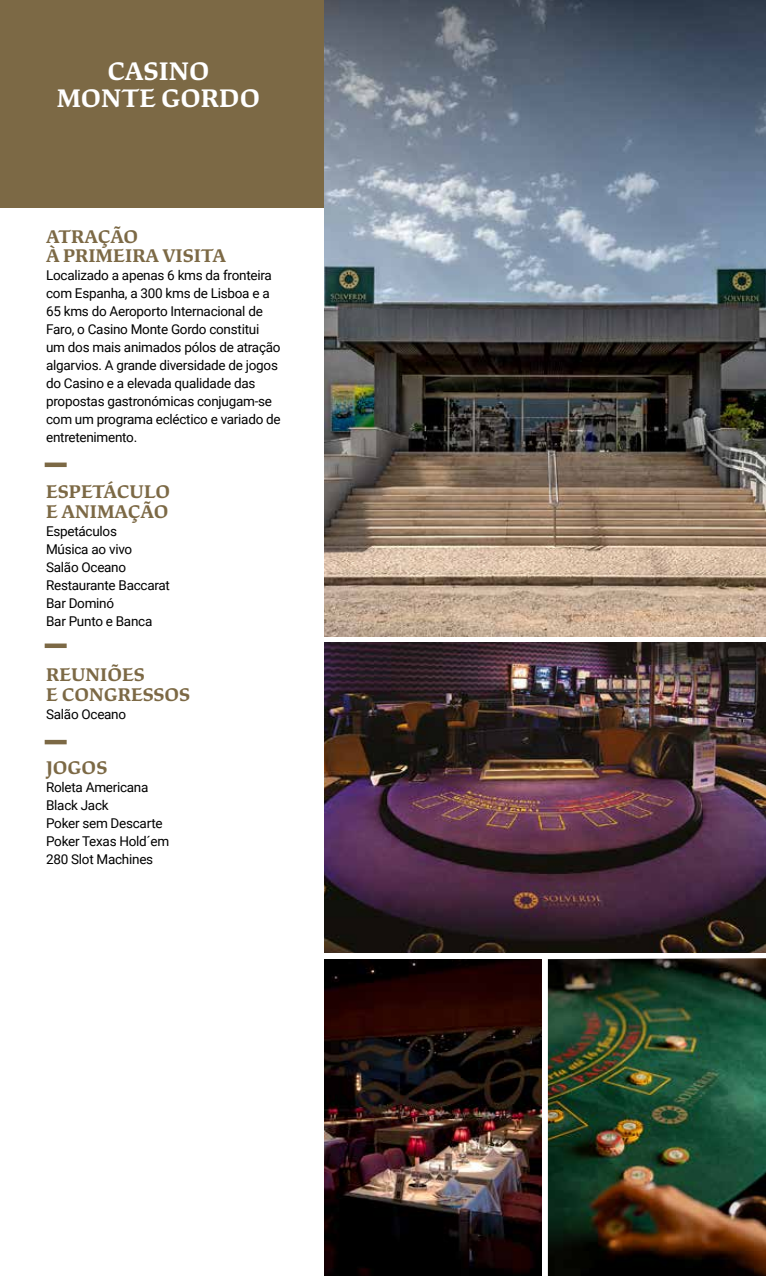
<style>
.page{position:relative;width:766px;height:1276px;background:#fff}
.page>*{position:absolute;margin:0;border:0;box-sizing:border-box;transform-origin:0 0}
.t1{font:700 27px/27px "Study";color:#fff;text-align:center}
.t2{font:700 19.5px/19.5px "Study";color:#7c6945}
.t3{font:13.5px/18px "Roboto";letter-spacing:-.02em;color:#000}
</style>
<div class="page">
<div style="left:0;top:0;width:332px;height:208px;background:#7c6945"></div>
<img style="left:324px;top:642px;width:441px;height:310px">
<img style="left:547px;top:958px;width:218px;height:318px">
<img style="left:324px;top:0;width:441px;height:636px">
<img style="left:324px;top:959px;width:217px;height:317px">
<hr style="left:45px;top:740px;width:22px;height:4px;background:#7c6945">
<div style="left:45px;top:643px;width:22px;height:5px;background:#7c6945"></div>
<div style="left:45px;top:462px;width:22px;height:5px;background:#7c6945"></div>
<h1 class="t1" style="left:57px;top:59px;width:204px">CASINO<br>MONTE GORDO</h1>
<h2 class="t2" style="left:46px;top:227px;width:181px">ATRAÇÃO<br>À PRIMEIRA VISITA</h2>
<p class="t3" style="left:46px;top:266px;width:236px">Localizado a apenas 6 kms da fronteira com Espanha, a 300 kms de Lisboa e a 65 kms do Aeroporto Internacional de Faro, o Casino Monte Gordo constitui um dos mais animados pólos de atração algarvios. A grande diversidade de jogos do Casino e a elevada qualidade das propostas gastronómicas conjugam-se com um programa ecléctico e variado de entretenimento.</p>
<h2 class="t2" style="left:46px;top:482px;width:126px">ESPETÁCULO<br>E ANIMAÇÃO</h2>
<p class="t3" style="left:46px;top:521px;width:125px">Espetáculos<br>Música ao vivo<br>Salão Oceano<br>Restaurante Baccarat<br>Bar Dominó<br>Bar Punto e Banca</p>
<h2 class="t2" style="left:46px;top:665px;width:146px">REUNIÕES<br>E CONGRESSOS</h2>
<p class="t3" style="left:46px;top:704px;width:82px">Salão Oceano</p>
<h2 class="t2" style="left:46px;top:758px;width:63px">JOGOS</h2>
<p class="t3" style="left:46px;top:778px;width:125px">Roleta Americana<br>Black Jack<br>Poker sem Descarte<br>Poker Texas Hold´em<br>280 Slot Machines</p>
</div>
